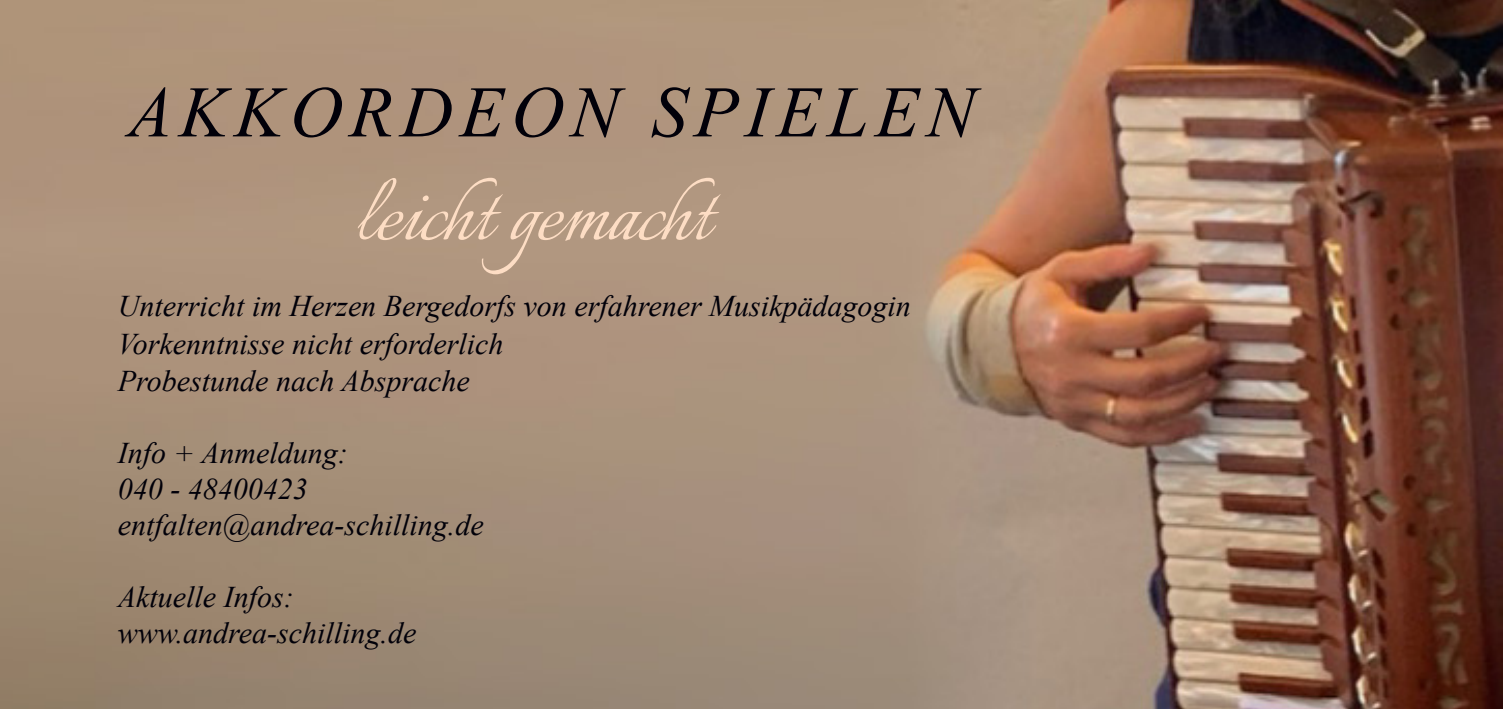
<style>
.page{position:relative;width:1503px;height:709px;background:#fff}
.page>*{position:absolute;margin:0;border:0;box-sizing:border-box;transform-origin:0 0}
.t1{font:100px "Italianno";color:#fdddc4}
.t2{font:italic 72.5px "Times New Roman";letter-spacing:.095em;color:#010009}
.t3{font:italic 30px/36px "Times New Roman";color:#010009}
</style>
<div class="page">
<img style="left:0;top:0;width:1502px;height:709px">
<h2 class="t2" style="left:128px;top:62px;width:848px">AKKORDEON SPIELEN</h2>
<h1 class="t1" style="left:354px;top:159px;width:358px">leicht gemacht</h1>
<p class="t3" style="left:118px;top:287px;width:794px;line-height:37.5px">Unterricht im Herzen Bergedorfs von erfahrener Musikpädagogin<br>Vorkenntnisse nicht erforderlich<br>Probestunde nach Absprache</p>
<p class="t3" style="left:118px;top:434px;width:367px">Info + Anmeldung:<br>040 - 48400423 entfalten@andrea-schilling.de</p>
<p class="t3" style="left:118px;top:578px;width:300px">Aktuelle Infos: www.andrea-schilling.de</p>
</div>
